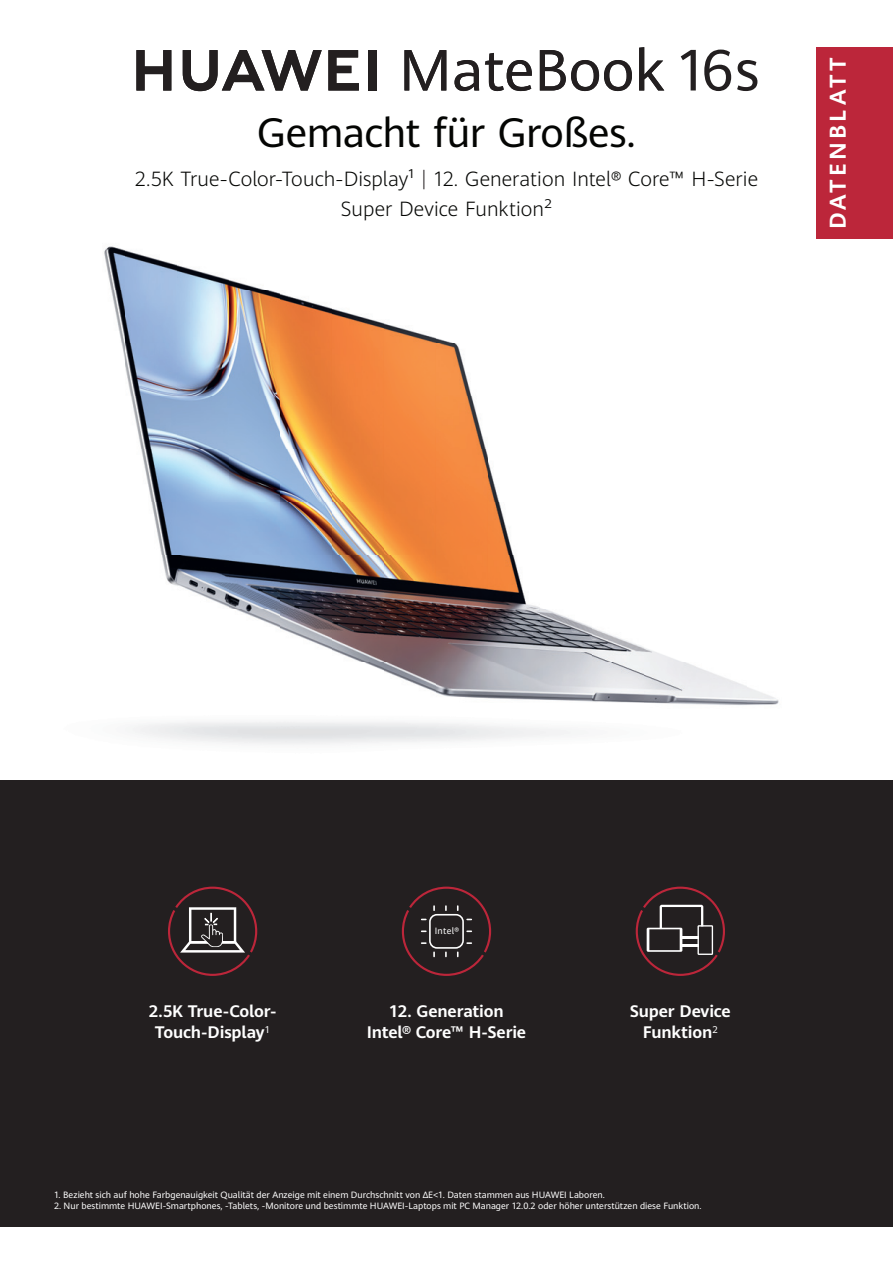
<style>
.page{position:relative;width:893px;height:1263px;background:#fff}
.page>*{position:absolute;margin:0;border:0;box-sizing:border-box;transform-origin:0 0}
.t1{font:40.5px "Huawei Sans";letter-spacing:-.015em;color:#040503}
.t2{font:700 22.5px "Huawei Sans";letter-spacing:.145em;color:#fff}
.t3{font:300 20.25px/30px "Huawei Sans";letter-spacing:.005em;color:#040503;text-align:center}
.t4{font:700 16.5px/21px "Huawei Sans";letter-spacing:-.01em;color:#fff;text-align:center}
.t5{font:9px "Huawei Sans";color:#fff}
.s1{color:#231f20}
</style>
<div class="page">
<div style="left:0;top:780px;width:893px;height:447px;background:#231f20"></div>
<svg style="left:168px;top:887px;width:89px;height:89px"></svg>
<svg style="left:402px;top:887px;width:89px;height:89px"></svg>
<svg style="left:636px;top:887px;width:89px;height:89px"></svg>
<div style="left:817px;top:47px;width:76px;height:192px;background:#bc263a"></div>
<img style="left:104px;top:246px;width:675px;height:499px">
<svg style="left:681px;top:50px;width:15px;height:40px"></svg>
<svg style="left:704px;top:50px;width:27px;height:41px"></svg>
<svg style="left:136px;top:50px;width:35px;height:41px"></svg>
<svg style="left:328px;top:50px;width:31px;height:41px"></svg>
<div style="left:369px;top:50px;width:8px;height:40px;background:#231f20"></div>
<svg style="left:183px;top:50px;width:139px;height:41px"></svg>
<svg style="left:404px;top:50px;width:42px;height:41px"></svg>
<svg style="left:454px;top:60px;width:25px;height:31px"></svg>
<svg style="left:485px;top:53px;width:47px;height:38px"></svg>
<svg style="left:540px;top:50px;width:92px;height:41px"></svg>
<svg style="left:639px;top:47px;width:25px;height:43px"></svg>
<svg style="left:737px;top:60px;width:20px;height:31px"></svg>
<h1 class="t1" style="left:257px;top:104px;width:380px">Gemacht für Großes.</h1>
<h3 class="t3" style="left:135px;top:163px;width:625px">2.5K True-Color-Touch-Display¹ <span class="s1">|</span> 12. Generation Intel® Core™ H-Serie<br>Super Device Funktion²</h3>
<h2 class="t2" style="left:822px;top:229px;width:174px;rotate:-90deg">DATENBLATT</h2>
<p class="t5" style="left:435px;top:925px;width:26px">Intel®</p>
<h3 class="t4" style="left:149px;top:1000px;width:129px">2.5K True-Color-<br>Touch-Display<sup>1</sup></h3>
<h3 class="t4" style="left:367px;top:1000px;width:161px">12. Generation<br>Intel® Core™ H-Serie</h3>
<h3 class="t4" style="left:630px;top:1000px;width:102px">Super Device<br>Funktion<sup>2</sup></h3>
<p class="t5" style="left:54px;top:1189px;width:552px">1. Bezieht sich auf hohe Farbgenauigkeit Qualität der Anzeige mit einem Durchschnitt von ΔE&lt;1. Daten stammen aus HUAWEI Laboren.</p>
<p class="t5" style="left:54px;top:1199px;width:649px">2. Nur bestimmte HUAWEI-Smartphones, -Tablets, -Monitore und bestimmte HUAWEI-Laptops mit PC Manager 12.0.2 oder höher unterstützen diese Funktion.</p>
</div>
